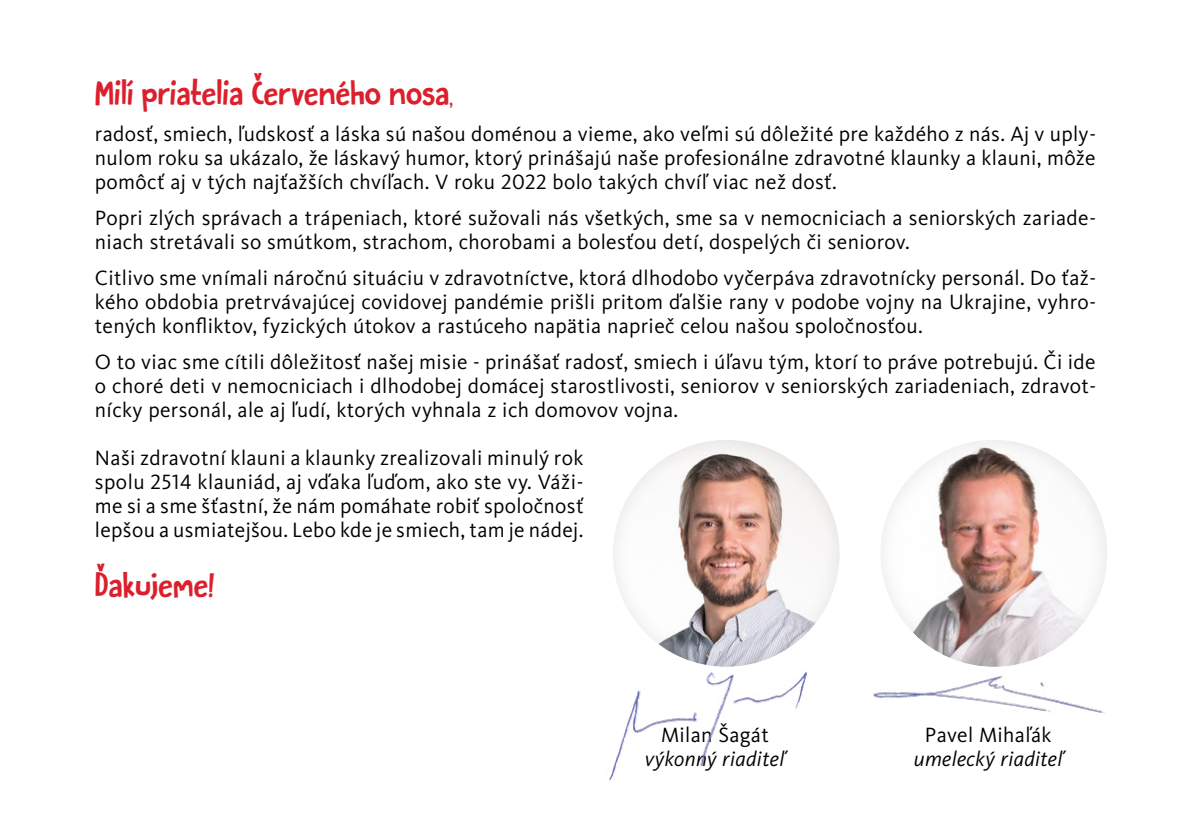
<style>
.page{position:relative;width:1191px;height:840px;background:#fff}
.page>*{position:absolute;margin:0;border:0;box-sizing:border-box;transform-origin:0 0}
.t1{font:30px "Butterfly Ball";letter-spacing:-.01em;color:#db202d}
.t2{font:21.4px/24px "Kievit Pro";letter-spacing:.015em;color:#000;text-align:justify}
.t3{font:italic 21.4px "Kievit Pro";letter-spacing:.015em;color:#000}
.s1{font-family:"Kievit Pro";font-size:21.4px}
</style>
<div class="page">
<div style="left:864px;top:424px;width:261px;height:244px;background:#000;opacity:.1"></div>
<div style="left:597px;top:424px;width:261px;height:244px;background:#000;opacity:.1"></div>
<img style="left:609px;top:672px;width:198px;height:110px">
<img style="left:855px;top:657px;width:270px;height:56px">
<h1 class="t1" style="left:95px;top:71px;width:360px">Milí priatelia Červeného nosa<span class="s1">,</span></h1>
<p class="t2" style="left:95px;top:121px;width:1002px">radosť, smiech, ľudskosť a láska sú našou doménou a vieme, ako veľmi sú dôležité pre každého z nás. Aj v uply&shy;nulom roku sa ukázalo, že láskavý humor, ktorý prinášajú naše profesionálne zdravotné klaunky a klauni, môže pomôcť aj v tých najťažších chvíľach. V roku 2022 bolo takých chvíľ viac než dosť.</p>
<p class="t2" style="left:95px;top:205px;width:1002px">Popri zlých správach a trápeniach, ktoré sužovali nás všetkých, sme sa v nemocniciach a seniorských zariade&shy;niach stretávali so smútkom, strachom, chorobami a bolesťou detí, dospelých či seniorov.</p>
<p class="t2" style="left:95px;top:265px;width:1002px">Citlivo sme vnímali náročnú situáciu v zdravotníctve, ktorá dlhodobo vyčerpáva zdravotnícky personál. Do ťaž&shy;kého obdobia pretrvávajúcej covidovej pandémie prišli pritom ďalšie rany v podobe vojny na Ukrajine, vyhro&shy;tených konfliktov, fyzických útokov a rastúceho napätia naprieč celou našou spoločnosťou.</p>
<p class="t2" style="left:95px;top:349px;width:1002px">O to viac sme cítili dôležitosť našej misie - prinášať radosť, smiech i úľavu tým, ktorí to práve potrebujú. Či ide o choré deti v nemocniciach i dlhodobej domácej starostlivosti, seniorov v seniorských zariadeniach, zdravot&shy;nícky personál, ale aj ľudí, ktorých vyhnala z ich domovov vojna.</p>
<p class="t2" style="left:95px;top:445px;width:490px">Naši zdravotní klauni a klaunky zrealizovali minulý rok spolu 2514 klauniád, aj vďaka ľuďom, ako ste vy. Váži&shy;me si a sme šťastní, že nám pomáhate robiť spoločnosť lepšou a usmiatejšou. Lebo kde je smiech, tam je nádej.</p>
<h1 class="t1" style="left:95px;top:563px;width:121px">Ďakujeme!</h1>
<p class="t2" style="left:661px;top:721px;width:109px">Milan Šagát</p>
<p class="t3" style="left:645px;top:745px;width:141px">výkonný riaditeľ</p>
<p class="t2" style="left:925px;top:721px;width:128px">Pavel Mihaľák</p>
<p class="t3" style="left:913px;top:745px;width:150px">umelecký riaditeľ</p>
</div>
